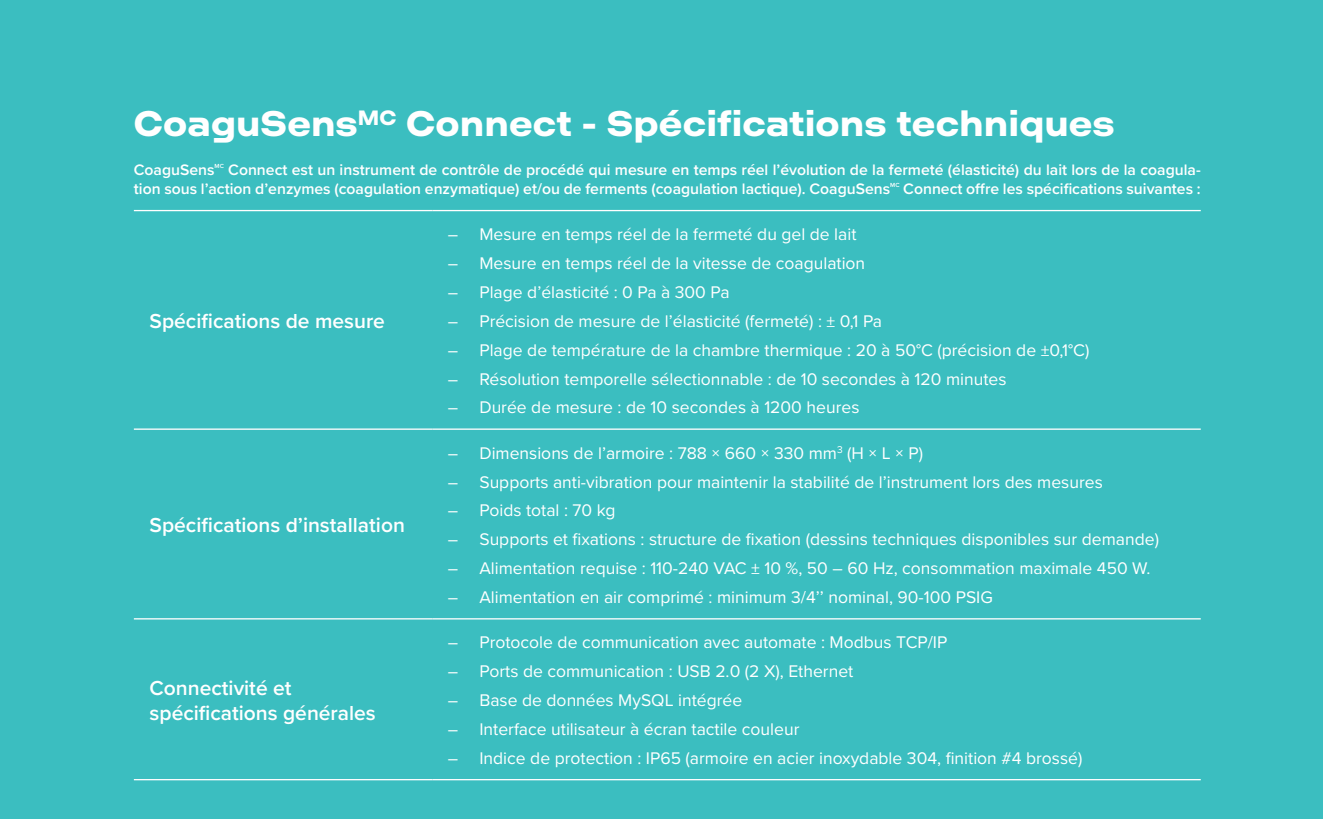
<style>
.page{position:relative;width:1323px;height:819px;background:#3bbec0}
.page>*{position:absolute;margin:0;border:0;box-sizing:border-box;transform-origin:0 0}
.SousTitreSection{font:700 33.25px "Primera";color:#fff}
.Tableau_Texte{font:600 21px/25.2px "Proxima Nova";color:#fff}
.t1{font:17.5px "Proxima Nova";color:#fff}
.t2{font:600 15.75px/18.9px "Proxima Nova";color:#fff}
.t3{font:600 6.12px "Proxima Nova";color:#fff}
</style>
<div class="page">
<hr style="left:134px;top:210px;width:298px;height:1px;background:#fff">
<hr style="left:432px;top:210px;width:769px;height:1px;background:#fff">
<hr style="left:134px;top:428px;width:298px;height:2px;background:#fff">
<hr style="left:134px;top:618px;width:298px;height:2px;background:#fff">
<hr style="left:432px;top:428px;width:769px;height:2px;background:#fff">
<hr style="left:432px;top:618px;width:769px;height:2px;background:#fff">
<hr style="left:134px;top:779px;width:298px;height:1px;background:#fff">
<hr style="left:432px;top:779px;width:769px;height:1px;background:#fff">
<p class="SousTitreSection" style="left:134px;top:99px;width:983px">CoaguSens<sup>MC</sup> Connect - Spécifications techniques</p>
<p class="t2" style="left:134px;top:160px;width:82px">CoaguSens</p>
<p class="t3" style="left:215px;top:161px;width:11px">MC</p>
<p class="t2" style="left:134px;top:160px;width:1068px;text-indent:94px">Connect est un instrument de contrôle de procédé qui mesure en temps réel l’évolution de la fermeté (élasticité) du lait lors de la coagula&shy;tion sous l’action d’enzymes (coagulation enzymatique) et/ou de ferments (coagulation lactique). CoaguSens</p>
<p class="t3" style="left:890px;top:180px;width:11px">MC</p>
<p class="t2" style="left:903px;top:179px;width:299px">Connect offre les spécifications suivantes :</p>
<p class="Tableau_Texte" style="left:150px;top:308px;width:237px">Spécifications de mesure</p>
<p class="Tableau_Texte" style="left:150px;top:512px;width:257px">Spécifications d’installation</p>
<p class="Tableau_Texte" style="left:150px;top:675px;width:228px">Connectivité et spécifications générales</p>
<p class="t1" style="left:448px;top:221px;width:410px">– Mesure en temps réel de la fermeté du gel de lait</p>
<p class="t1" style="left:448px;top:250px;width:419px">– Mesure en temps réel de la vitesse de coagulation</p>
<p class="t1" style="left:448px;top:279px;width:283px">– Plage d’élasticité : 0 Pa à 300 Pa</p>
<p class="t1" style="left:448px;top:308px;width:436px">– Précision de mesure de l’élasticité (fermeté) : ± 0,1 Pa</p>
<p class="t1" style="left:448px;top:337px;width:643px">– Plage de température de la chambre thermique : 20 à 50°C (précision de ±0,1°C)</p>
<p class="t1" style="left:448px;top:366px;width:560px">– Résolution temporelle sélectionnable : de 10 secondes à 120 minutes</p>
<p class="t1" style="left:448px;top:395px;width:413px">– Durée de mesure : de 10 secondes à 1200 heures</p>
<p class="t1" style="left:448px;top:440px;width:477px">– Dimensions de l’armoire : 788 × 660 × 330 mm<sup>3</sup> (H × L × P)</p>
<p class="t1" style="left:448px;top:469px;width:656px">– Supports anti-vibration pour maintenir la stabilité de l’instrument lors des mesures</p>
<p class="t1" style="left:448px;top:498px;width:169px">– Poids total : 70 kg</p>
<p class="t1" style="left:448px;top:526px;width:713px">– Supports et fixations : structure de fixation (dessins techniques disponibles sur demande)</p>
<p class="t1" style="left:448px;top:555px;width:704px">– Alimentation requise : 110-240 VAC ± 10 %, 50 – 60 Hz, consommation maximale 450 W.</p>
<p class="t1" style="left:448px;top:584px;width:547px">– Alimentation en air comprimé : minimum 3/4’’ nominal, 90-100 PSIG</p>
<p class="t1" style="left:448px;top:630px;width:501px">– Protocole de communication avec automate : Modbus TCP/IP</p>
<p class="t1" style="left:448px;top:658px;width:407px">– Ports de communication : USB 2.0 (2 X), Ethernet</p>
<p class="t1" style="left:448px;top:687px;width:296px">– Base de données MySQL intégrée</p>
<p class="t1" style="left:448px;top:716px;width:353px">– Interface utilisateur à écran tactile couleur</p>
<p class="t1" style="left:448px;top:745px;width:636px">– Indice de protection : IP65 (armoire en acier inoxydable 304, finition #4 brossé)</p>
</div>
